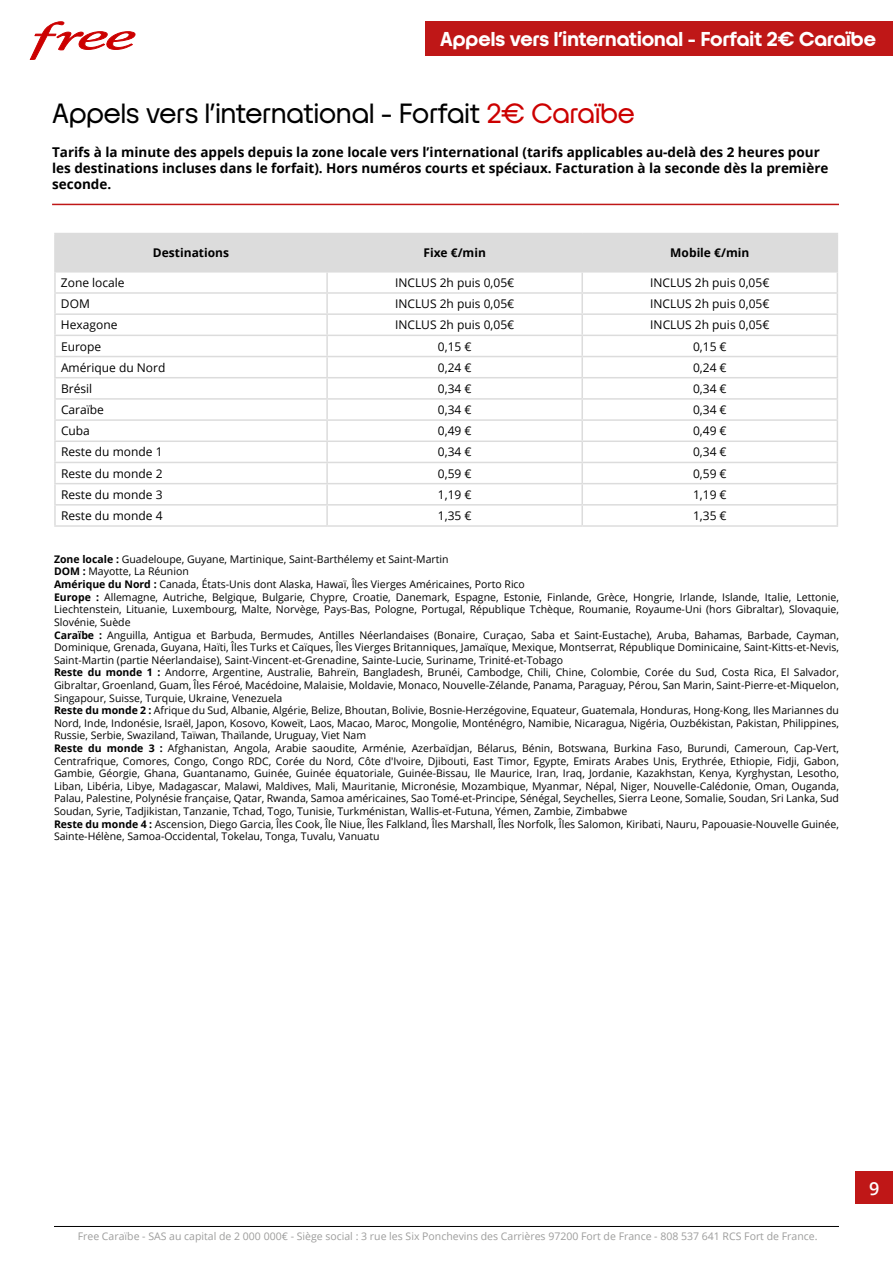
<style>
.page{position:relative;width:893px;height:1263px;background:#fff}
.page>*{position:absolute;margin:0;border:0;box-sizing:border-box;transform-origin:0 0}
.t1{font:27px "Iliad";color:#000}
.t2{font:700 19.5px "Iliad";color:#fff}
.t3{font:600 18px "Open Sans";color:#fff}
.t4{font:700 13.5px/16.2px "Open Sans";color:#000}
.t5{font:12px "Open Sans";color:#000}
.t6{font:700 12px "Open Sans";color:#000}
.t7{font:10.5px/12.6px "Open Sans";color:#000}
.t8{font:10.5px "Open Sans";color:#9d9d9c}
.s1{color:#c00}
.s2{font-weight:700}
</style>
<div class="page">
<div style="left:856px;top:1171px;width:37px;height:33px;background:#bf1717"></div>
<svg style="left:30px;top:21px;width:106px;height:39px"></svg>
<hr style="left:54px;top:1226px;width:785px;height:1px;background:#000">
<hr style="left:52px;top:204px;width:787px;height:1px;background:#bf1717">
<div style="left:425px;top:21px;width:468px;height:34px;background:#bf1717"></div>
<svg style="left:54px;top:233px;width:784px;height:292px"></svg>
<hr style="left:54px;top:525px;width:273px;height:2px;background:#dcdcdc">
<hr style="left:327px;top:525px;width:255px;height:2px;background:#dcdcdc">
<hr style="left:582px;top:525px;width:256px;height:2px;background:#dcdcdc">
<h2 class="t2" style="left:440px;top:28px;width:437px">Appels vers l’international - Forfait 2€ Caraïbe</h2>
<h1 class="t1" style="left:52px;top:98px;width:584px">Appels vers l’international - Forfait <span class="s1">2€ Caraïbe</span></h1>
<p class="t4" style="left:52px;top:144px;width:778px">Tarifs à la minute des appels depuis la zone locale vers l’international (tarifs applicables au-delà des 2 heures pour les destinations incluses dans le forfait). Hors numéros courts et spéciaux. Facturation à la seconde dès la première seconde.</p>
<p class="t6" style="left:153px;top:244px;width:78px">Destinations</p>
<p class="t6" style="left:423px;top:244px;width:64px">Fixe €/min</p>
<p class="t6" style="left:670px;top:244px;width:81px">Mobile €/min</p>
<p class="t5" style="left:61px;top:274px;width:65px">Zone locale</p>
<p class="t5" style="left:395px;top:274px;width:121px">INCLUS 2h puis 0,05€</p>
<p class="t5" style="left:650px;top:274px;width:121px">INCLUS 2h puis 0,05€</p>
<p class="t5" style="left:61px;top:296px;width:30px">DOM</p>
<p class="t5" style="left:395px;top:296px;width:121px">INCLUS 2h puis 0,05€</p>
<p class="t5" style="left:650px;top:296px;width:121px">INCLUS 2h puis 0,05€</p>
<p class="t5" style="left:61px;top:317px;width:58px">Hexagone</p>
<p class="t5" style="left:395px;top:317px;width:121px">INCLUS 2h puis 0,05€</p>
<p class="t5" style="left:650px;top:317px;width:121px">INCLUS 2h puis 0,05€</p>
<p class="t5" style="left:61px;top:338px;width:42px">Europe</p>
<p class="t5" style="left:438px;top:338px;width:35px">0,15 €</p>
<p class="t5" style="left:693px;top:338px;width:35px">0,15 €</p>
<p class="t5" style="left:61px;top:359px;width:106px">Amérique du Nord</p>
<p class="t5" style="left:438px;top:359px;width:35px">0,24 €</p>
<p class="t5" style="left:693px;top:359px;width:35px">0,24 €</p>
<p class="t5" style="left:61px;top:380px;width:33px">Brésil</p>
<p class="t5" style="left:438px;top:380px;width:35px">0,34 €</p>
<p class="t5" style="left:693px;top:380px;width:35px">0,34 €</p>
<p class="t5" style="left:61px;top:401px;width:44px">Caraïbe</p>
<p class="t5" style="left:438px;top:401px;width:35px">0,34 €</p>
<p class="t5" style="left:693px;top:401px;width:35px">0,34 €</p>
<p class="t5" style="left:61px;top:423px;width:30px">Cuba</p>
<p class="t5" style="left:438px;top:423px;width:35px">0,49 €</p>
<p class="t5" style="left:693px;top:423px;width:35px">0,49 €</p>
<p class="t5" style="left:61px;top:444px;width:103px">Reste du monde 1</p>
<p class="t5" style="left:438px;top:444px;width:35px">0,34 €</p>
<p class="t5" style="left:693px;top:444px;width:35px">0,34 €</p>
<p class="t5" style="left:61px;top:465px;width:103px">Reste du monde 2</p>
<p class="t5" style="left:438px;top:465px;width:35px">0,59 €</p>
<p class="t5" style="left:693px;top:465px;width:35px">0,59 €</p>
<p class="t5" style="left:61px;top:486px;width:103px">Reste du monde 3</p>
<p class="t5" style="left:438px;top:486px;width:35px">1,19 €</p>
<p class="t5" style="left:693px;top:486px;width:35px">1,19 €</p>
<p class="t5" style="left:61px;top:507px;width:103px">Reste du monde 4</p>
<p class="t5" style="left:438px;top:507px;width:35px">1,35 €</p>
<p class="t5" style="left:693px;top:507px;width:35px">1,35 €</p>
<p class="t7" style="left:54px;top:552px;width:786px"><span class="s2">Zone locale :</span> Guadeloupe, Guyane, Martinique, Saint-Barthélemy et Saint-Martin<br><span class="s2">DOM :</span> Mayotte, La Réunion<br><span class="s2">Amérique du Nord :</span> Canada, États-Unis dont Alaska, Hawaï, Îles Vierges Américaines, Porto Rico<br><span class="s2">Europe :</span> Allemagne, Autriche, Belgique, Bulgarie, Chypre, Croatie, Danemark, Espagne, Estonie, Finlande, Grèce, Hongrie, Irlande, Islande, Italie, Lettonie, Liechtenstein, Lituanie, Luxembourg, Malte, Norvège, Pays-Bas, Pologne, Portugal, République Tchèque, Roumanie, Royaume-Uni (hors Gibraltar), Slovaquie, Slovénie, Suède<br><span class="s2">Caraïbe :</span> Anguilla, Antigua et Barbuda, Bermudes, Antilles Néerlandaises (Bonaire, Curaçao, Saba et Saint-Eustache), Aruba, Bahamas, Barbade, Cayman, Dominique, Grenada, Guyana, Haïti, Îles Turks et Caïques, Îles Vierges Britanniques, Jamaïque, Mexique, Montserrat, République Dominicaine, Saint-Kitts-et-Nevis, Saint-Martin (partie Néerlandaise), Saint-Vincent-et-Grenadine, Sainte-Lucie, Suriname, Trinité-et-Tobago<br><span class="s2">Reste du monde 1 :</span> Andorre, Argentine, Australie, Bahreïn, Bangladesh, Brunéi, Cambodge, Chili, Chine, Colombie, Corée du Sud, Costa Rica, El Salvador, Gibraltar, Groenland, Guam, Îles Féroé, Macédoine, Malaisie, Moldavie, Monaco, Nouvelle-Zélande, Panama, Paraguay, Pérou, San Marin, Saint-Pierre-et-Miquelon, Singapour, Suisse, Turquie, Ukraine, Venezuela<br><span class="s2">Reste du monde 2 :</span> Afrique du Sud, Albanie, Algérie, Belize, Bhoutan, Bolivie, Bosnie-Herzégovine, Equateur, Guatemala, Honduras, Hong-Kong, Iles Mariannes du Nord, Inde, Indonésie, Israël, Japon, Kosovo, Koweït, Laos, Macao, Maroc, Mongolie, Monténégro, Namibie, Nicaragua, Nigéria, Ouzbékistan, Pakistan, Philippines, Russie, Serbie, Swaziland, Taïwan, Thaïlande, Uruguay, Viet Nam<br><span class="s2">Reste du monde 3 :</span> Afghanistan, Angola, Arabie saoudite, Arménie, Azerbaïdjan, Bélarus, Bénin, Botswana, Burkina Faso, Burundi, Cameroun, Cap-Vert, Centrafrique, Comores, Congo, Congo RDC, Corée du Nord, Côte d'Ivoire, Djibouti, East Timor, Egypte, Emirats Arabes Unis, Erythrée, Ethiopie, Fidji, Gabon, Gambie, Géorgie, Ghana, Guantanamo, Guinée, Guinée équatoriale, Guinée-Bissau, Ile Maurice, Iran, Iraq, Jordanie, Kazakhstan, Kenya, Kyrghystan, Lesotho, Liban, Libéria, Libye, Madagascar, Malawi, Maldives, Mali, Mauritanie, Micronésie, Mozambique, Myanmar, Népal, Niger, Nouvelle-Calédonie, Oman, Ouganda, Palau, Palestine, Polynésie française, Qatar, Rwanda, Samoa américaines, Sao Tomé-et-Principe, Sénégal, Seychelles, Sierra Leone, Somalie, Soudan, Sri Lanka, Sud Soudan, Syrie, Tadjikistan, Tanzanie, Tchad, Togo, Tunisie, Turkménistan, Wallis-et-Futuna, Yémen, Zambie, Zimbabwe<br><span class="s2">Reste du monde 4 :</span> Ascension, Diego Garcia, Îles Cook, Île Niue, Îles Falkland, Îles Marshall, Îles Norfolk, Îles Salomon, Kiribati, Nauru, Papouasie-Nouvelle Guinée, Sainte-Hélène, Samoa-Occidental, Tokelau, Tonga, Tuvalu, Vanuatu</p>
<p class="t8" style="left:78px;top:1229px;width:741px">Free Caraïbe - SAS au capital de 2 000 000€ - Siège social : 3 rue les Six Ponchevins des Carrières 97200 Fort de France - 808 537 641 RCS Fort de France.</p>
<h3 class="t3" style="left:869px;top:1176px;width:12px">9</h3>
</div>
